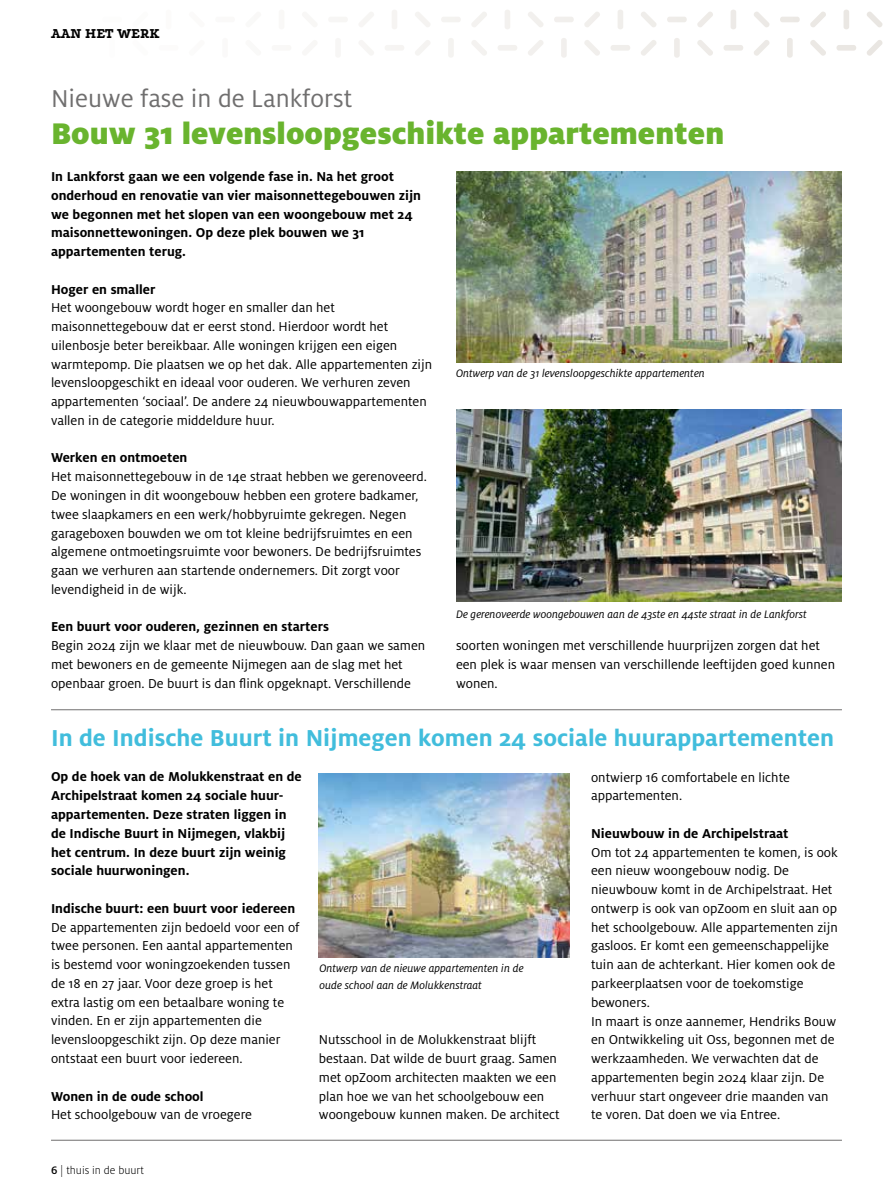
<style>
.page{position:relative;width:893px;height:1200px;background:#fff}
.page>*{position:absolute;margin:0;border:0;box-sizing:border-box;transform-origin:0 0}
.t1{font:900 33px "Milo OT";color:#69b42e}
.t2{font:27px "Milo OT";color:#706f6f}
.t3{font:700 25.5px "Milo OT";color:#41bddc}
.t4{font:700 15px "Podkova";color:#000}
.t5{font:14.25px/18.8px "Milo OT";color:#000}
.t6{font:700 14.25px/18.8px "Milo OT";color:#000}
.t7{font:italic 12px/16.5px "Milo OT";color:#000}
.t8{font:300 12px "Milo OT";color:#000}
.s1{font-weight:500}
</style>
<div class="page">
<div style="left:780px;top:17px;width:20px;height:5px;background:#ece9e5;border-radius:3px"></div>
<div style="left:667px;top:17px;width:20px;height:5px;background:#eeece8;border-radius:3px"></div>
<div style="left:723px;top:45px;width:20px;height:6px;background:#edeae7;border-radius:3px"></div>
<div style="left:836px;top:45px;width:20px;height:6px;background:#eae7e3;border-radius:3px"></div>
<svg style="left:754px;top:12px;width:16px;height:15px"></svg>
<svg style="left:867px;top:11px;width:16px;height:17px"></svg>
<svg style="left:697px;top:40px;width:16px;height:16px"></svg>
<svg style="left:810px;top:40px;width:16px;height:16px"></svg>
<div style="left:731px;top:10px;width:5px;height:19px;background:#edeae7;border-radius:3px"></div>
<div style="left:843px;top:10px;width:6px;height:19px;background:#eae7e3;border-radius:3px"></div>
<div style="left:674px;top:38px;width:6px;height:20px;background:#efece9;border-radius:3px"></div>
<div style="left:787px;top:38px;width:6px;height:20px;background:#ece9e5;border-radius:3px"></div>
<svg style="left:697px;top:12px;width:16px;height:15px"></svg>
<svg style="left:810px;top:12px;width:16px;height:15px"></svg>
<svg style="left:754px;top:40px;width:16px;height:16px"></svg>
<svg style="left:867px;top:40px;width:16px;height:16px"></svg>
<div style="left:554px;top:17px;width:20px;height:5px;background:#f1efec;border-radius:3px"></div>
<div style="left:441px;top:17px;width:20px;height:5px;background:#f4f3f0;border-radius:3px"></div>
<div style="left:498px;top:45px;width:19px;height:6px;background:#f3f1ef;border-radius:3px"></div>
<div style="left:610px;top:45px;width:20px;height:6px;background:#f0eeeb;border-radius:3px"></div>
<div style="left:385px;top:45px;width:19px;height:6px;background:#f6f4f3;border-radius:3px"></div>
<svg style="left:528px;top:12px;width:15px;height:15px"></svg>
<svg style="left:641px;top:12px;width:16px;height:15px"></svg>
<svg style="left:415px;top:12px;width:15px;height:15px"></svg>
<svg style="left:472px;top:40px;width:15px;height:15px"></svg>
<svg style="left:584px;top:40px;width:16px;height:16px"></svg>
<div style="left:505px;top:10px;width:5px;height:19px;background:#f3f1ef;border-radius:3px"></div>
<div style="left:618px;top:10px;width:5px;height:19px;background:#f0eeeb;border-radius:3px"></div>
<div style="left:392px;top:10px;width:5px;height:19px;background:#f6f4f2;border-radius:3px"></div>
<div style="left:448px;top:38px;width:6px;height:20px;background:#f4f3f1;border-radius:3px"></div>
<div style="left:561px;top:38px;width:6px;height:20px;background:#f1efed;border-radius:3px"></div>
<svg style="left:472px;top:12px;width:15px;height:15px"></svg>
<svg style="left:584px;top:12px;width:16px;height:15px"></svg>
<svg style="left:415px;top:40px;width:15px;height:15px"></svg>
<svg style="left:528px;top:40px;width:15px;height:16px"></svg>
<svg style="left:641px;top:40px;width:16px;height:16px"></svg>
<div style="left:328px;top:17px;width:20px;height:5px;background:#f7f6f5;border-radius:3px"></div>
<div style="left:215px;top:17px;width:20px;height:5px;background:#faf9f8;border-radius:3px"></div>
<div style="left:272px;top:45px;width:19px;height:6px;background:#f9f8f7;border-radius:3px"></div>
<svg style="left:359px;top:40px;width:15px;height:15px"></svg>
<div style="left:279px;top:10px;width:5px;height:19px;background:#f9f8f7;border-radius:3px"></div>
<div style="left:222px;top:38px;width:6px;height:20px;background:#faf9f9;border-radius:3px"></div>
<div style="left:335px;top:38px;width:6px;height:20px;background:#f7f6f5;border-radius:3px"></div>
<svg style="left:359px;top:12px;width:15px;height:15px"></svg>
<div style="left:159px;top:45px;width:19px;height:6px;background:#fcfbfb;border-radius:3px"></div>
<div style="left:166px;top:10px;width:5px;height:19px;background:#fcfbfa;border-radius:3px"></div>
<img style="left:456px;top:171px;width:386px;height:191px">
<img style="left:456px;top:409px;width:386px;height:192px">
<img style="left:319px;top:773px;width:251px;height:184px">
<hr style="left:51px;top:1139px;width:791px;height:1px;background:#706f6f">
<hr style="left:51px;top:709px;width:791px;height:1px;background:#706f6f">
<p class="t4" style="left:51px;top:26px;width:110px">AAN HET WERK</p>
<h2 class="t2" style="left:51px;top:83px;width:303px">Nieuwe fase in de Lankforst</h2>
<h1 class="t1" style="left:51px;top:114px;width:675px">Bouw 31 levensloopgeschikte appartementen</h1>
<p class="t6" style="left:51px;top:167px;width:372px">In Lankforst gaan we een volgende fase in. Na het groot onderhoud en renovatie van vier maisonnettegebouwen zijn we begonnen met het slopen van een woongebouw met 24 maisonnettewoningen. Op deze plek bouwen we 31 appartementen terug.</p>
<p class="t6" style="left:51px;top:279px;width:106px">Hoger en smaller</p>
<p class="t5" style="left:51px;top:298px;width:383px">Het woongebouw wordt hoger en smaller dan het maisonnettegebouw dat er eerst stond. Hierdoor wordt het uilenbosje beter bereikbaar. Alle woningen krijgen een eigen warmtepomp. Die plaatsen we op het dak. Alle appartementen zijn levensloopgeschikt en ideaal voor ouderen. We verhuren zeven appartementen ‘sociaal’. De andere 24 nieuwbouwappartementen vallen in de categorie middeldure huur.</p>
<p class="t6" style="left:51px;top:448px;width:138px">Werken en ontmoeten</p>
<p class="t5" style="left:51px;top:467px;width:377px">Het maisonnettegebouw in de 14e straat hebben we gerenoveerd.<br>De woningen in dit woongebouw hebben een grotere badkamer, twee slaapkamers en een werk/hobbyruimte gekregen. Negen garageboxen bouwden we om tot kleine bedrijfsruimtes en een algemene ontmoetingsruimte voor bewoners. De bedrijfsruimtes gaan we verhuren aan startende ondernemers. Dit zorgt voor levendigheid in de wijk.</p>
<p class="t6" style="left:51px;top:617px;width:279px">Een buurt voor ouderen, gezinnen en starters</p>
<p class="t5" style="left:51px;top:636px;width:376px">Begin 2024 zijn we klaar met de nieuwbouw. Dan gaan we samen met bewoners en de gemeente Nijmegen aan de slag met het openbaar groen. De buurt is dan flink opgeknapt. Verschillende</p>
<p class="t7" style="left:456px;top:364px;width:250px">Ontwerp van de 31 levensloopgeschikte appartementen</p>
<p class="t7" style="left:456px;top:606px;width:352px">De gerenoveerde woongebouwen aan de 43ste en 44ste straat in de Lankforst</p>
<p class="t5" style="left:456px;top:636px;width:381px">soorten woningen met verschillende huurprijzen zorgen dat het een plek is waar mensen van verschillende leeftijden goed kunnen wonen.</p>
<h3 class="t3" style="left:51px;top:723px;width:785px">In de Indische Buurt in Nijmegen komen 24 sociale huurappartementen</h3>
<p class="t6" style="left:51px;top:767px;width:252px">Op de hoek van de Molukkenstraat en de Archipelstraat komen 24 sociale huur&shy;appartementen. Deze straten liggen in de Indische Buurt in Nijmegen, vlakbij het centrum. In deze buurt zijn weinig sociale huurwoningen.</p>
<p class="t6" style="left:51px;top:898px;width:246px">Indische buurt: een buurt voor iedereen</p>
<p class="t5" style="left:51px;top:917px;width:250px">De appartementen zijn bedoeld voor een of twee personen. Een aantal appartementen is bestemd voor woningzoekenden tussen de 18 en 27 jaar. Voor deze groep is het extra lastig om een betaalbare woning te vinden. En er zijn appartementen die levensloopgeschikt zijn. Op deze manier ontstaat een buurt voor iedereen.</p>
<p class="t6" style="left:51px;top:1086px;width:154px">Wonen in de oude school</p>
<p class="t5" style="left:51px;top:1105px;width:203px">Het schoolgebouw van de vroegere</p>
<p class="t8" style="left:51px;top:1163px;width:94px"><span class="s1">6</span> | thuis in de buurt</p>
<p class="t7" style="left:319px;top:959px;width:206px">Ontwerp van de nieuwe appartementen in de oude school aan de Molukkenstraat</p>
<p class="t5" style="left:319px;top:1030px;width:242px">Nutsschool in de Molukkenstraat blijft bestaan. Dat wilde de buurt graag. Samen met opZoom architecten maakten we een plan hoe we van het schoolgebouw een woongebouw kunnen maken. De architect</p>
<p class="t5" style="left:591px;top:767px;width:200px">ontwierp 16 comfortabele en lichte appartementen.</p>
<p class="t6" style="left:591px;top:823px;width:199px">Nieuwbouw in de Archipelstraat</p>
<p class="t5" style="left:591px;top:842px;width:248px">Om tot 24 appartementen te komen, is ook een nieuw woongebouw nodig. De nieuwbouw komt in de Archipelstraat. Het ontwerp is ook van opZoom en sluit aan op het schoolgebouw. Alle appartementen zijn gasloos. Er komt een gemeenschappelijke tuin aan de achterkant. Hier komen ook de parkeerplaatsen voor de toekomstige bewoners.<br>In maart is onze aannemer, Hendriks Bouw en Ontwikkeling uit Oss, begonnen met de werkzaamheden. We verwachten dat de appartementen begin 2024 klaar zijn. De verhuur start ongeveer drie maanden van te voren. Dat doen we via Entree.</p>
</div>
